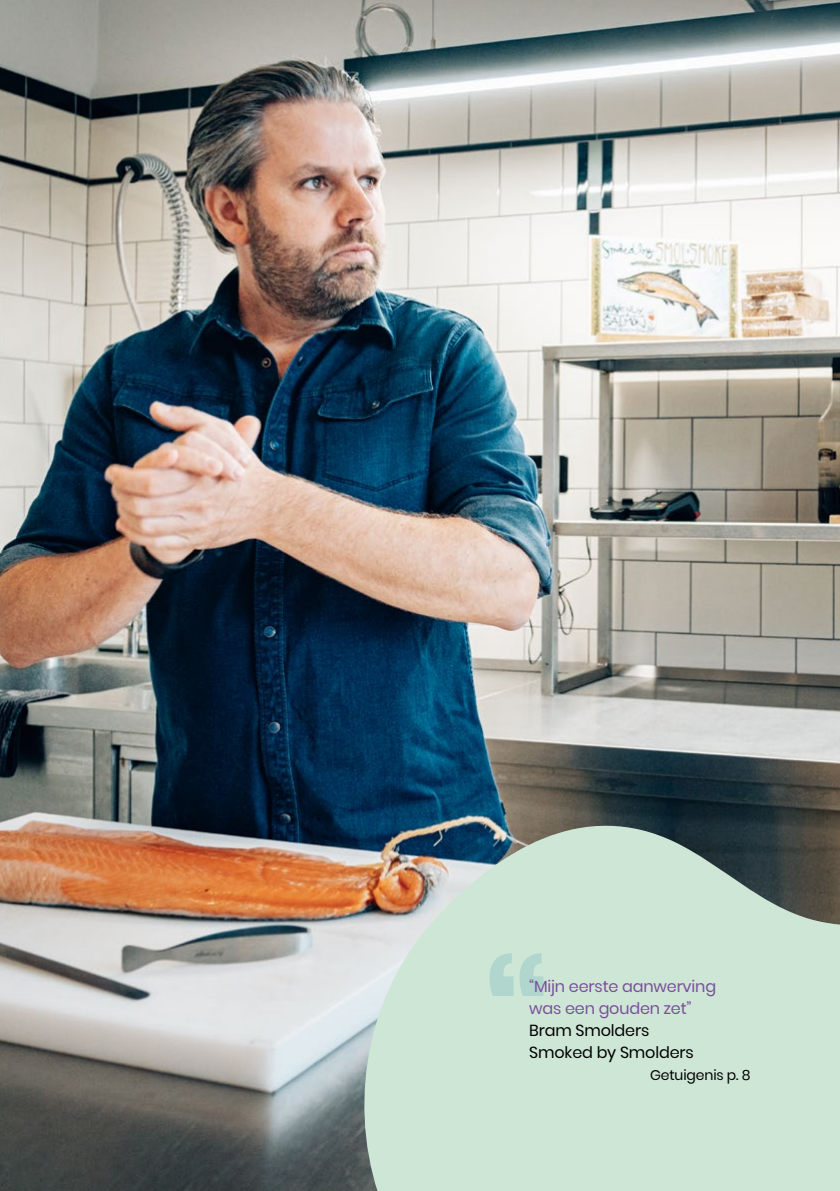
<style>
.page{position:relative;width:840px;height:1191px;background:#fff}
.page>*{position:absolute;margin:0;border:0;box-sizing:border-box;transform-origin:0 0}
.t1{font:16px/22px "Poppins";letter-spacing:-.01em;color:#7a4f9a}
.t2{font:16px/22px "Poppins";letter-spacing:-.01em;color:#000}
.t3{font:14px "Poppins";letter-spacing:-.01em;color:#000}
</style>
<div class="page">
<img style="left:0;top:0;width:839px;height:1191px">
<svg style="left:346px;top:798px;width:493px;height:393px;background:#b3c7bc"></svg>
<svg style="left:489px;top:953px;width:54px;height:43px;background:#badbd0"></svg>
<p class="t1" style="left:529px;top:975px;width:188px">“Mijn eerste aanwerving was een gouden zet”</p>
<p class="t2" style="left:529px;top:1019px;width:166px">Bram Smolders<br>Smoked by Smolders</p>
<p class="t3" style="left:649px;top:1066px;width:102px">Getuigenis p. 8</p>
</div>
